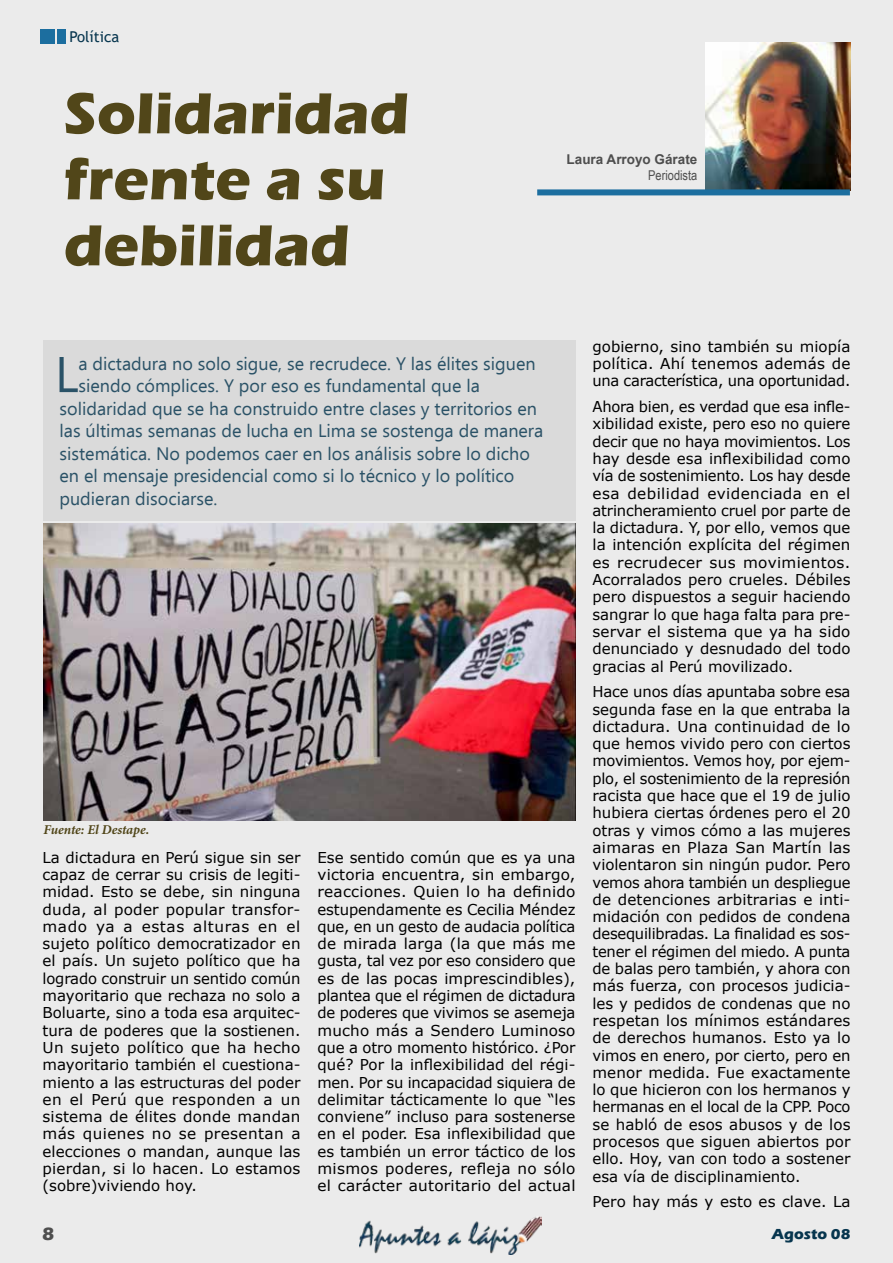
<style>
.page{position:relative;width:893px;height:1263px;background:#ebebeb}
.page>*{position:absolute;margin:0;border:0;box-sizing:border-box;transform-origin:0 0}
.t1{font:700 60px/66px "Eras ITC";color:#514619}
.t2{font:50.1px "Ebrima";color:#06354e}
.t3{font:700 18.75px "Eras ITC";color:#4e4e4e}
.t4{font:18px "Ebrima";color:#06354e}
.t5{font:15px/17.2px "Verdana";color:#000;text-align:justify}
.t6{font:700 15px "Eras ITC";color:#06354e}
.t7{font:15px "Trebuchet MS";color:#06354e}
.t8{font:700 13.5px "Arial";color:#4e4e4e}
.t9{font:italic 700 13.5px "Minion Pro";letter-spacing:-.005em;color:#514619}
.t10{font:13.5px "Arial Narrow";color:#4e4e4e}
</style>
<div class="page">
<img style="left:359px;top:1216px;width:182px;height:38px">
<img style="left:706px;top:43px;width:145px;height:147px">
<div style="left:43px;top:340px;width:532px;height:181px;background:#d7d7d7"></div>
<div style="left:40px;top:29px;width:15px;height:15px;background:#1c6e9f"></div>
<div style="left:57px;top:29px;width:9px;height:15px;background:#1c6e9f"></div>
<div style="left:537px;top:189px;width:313px;height:6px;background:#1c6e9f"></div>
<img style="left:43px;top:523px;width:532px;height:298px">
<p class="t7" style="left:69px;top:27px;width:51px">Política</p>
<h1 class="t1" style="left:64px;top:81px;width:347px">Solidaridad frente a su debilidad</h1>
<p class="t8" style="left:567px;top:150px;width:132px">Laura Arroyo Gárate</p>
<p class="t10" style="left:648px;top:166px;width:51px">Periodista</p>
<h2 class="t2" style="left:55px;top:337px;width:25px">L</h2>
<p class="t4" style="left:79px;top:350px;width:459px">a dictadura no solo sigue, se recrudece. Y las élites siguen</p>
<p class="t4" style="left:79px;top:372px;width:403px">siendo cómplices. Y por eso es fundamental que la</p>
<p class="t4" style="left:60px;top:395px;width:479px">solidaridad que se ha construido entre clases y territorios en</p>
<p class="t4" style="left:60px;top:417px;width:485px">las últimas semanas de lucha en Lima se sostenga de manera</p>
<p class="t4" style="left:60px;top:440px;width:472px">sistemática. No podemos caer en los análisis sobre lo dicho</p>
<p class="t4" style="left:60px;top:462px;width:456px">en el mensaje presidencial como si lo técnico y lo político</p>
<p class="t4" style="left:60px;top:485px;width:159px">pudieran disociarse.</p>
<p class="t9" style="left:44px;top:820px;width:107px">Fuente: El Destape.</p>
<p class="t5" style="left:43px;top:848px;width:260px">La dictadura en Perú sigue sin ser capaz de cerrar su crisis de legiti&shy;midad. Esto se debe, sin ninguna duda, al poder popular transfor&shy;mado ya a estas alturas en el sujeto político democratizador en el país. Un sujeto político que ha logrado construir un sentido común mayoritario que rechaza no solo a Boluarte, sino a toda esa arquitec&shy;tura de poderes que la sostienen.<br>Un sujeto político que ha hecho mayoritario también el cuestiona&shy;miento a las estructuras del poder en el Perú que responden a un sistema de élites donde mandan más quienes no se presentan a elecciones o mandan, aunque las pierdan, si lo hacen. Lo estamos (sobre)viviendo hoy.</p>
<p class="t5" style="left:317px;top:848px;width:260px">Ese sentido común que es ya una victoria encuentra, sin embargo, reacciones. Quien lo ha definido estupendamente es Cecilia Méndez que, en un gesto de audacia política de mirada larga (la que más me gusta, tal vez por eso considero que es de las pocas imprescindibles), plantea que el régimen de dictadura de poderes que vivimos se asemeja mucho más a Sendero Luminoso que a otro momento histórico. ¿Por qué? Por la inflexibilidad del régi&shy;men. Por su incapacidad siquiera de delimitar tácticamente lo que “les conviene” incluso para sostenerse en el poder. Esa inflexibilidad que es también un error táctico de los mismos poderes, refleja no sólo el carácter autoritario del actual</p>
<p class="t5" style="left:592px;top:337px;width:260px">gobierno, sino también su miopía política. Ahí tenemos además de una característica, una oportunidad.</p>
<p class="t5" style="left:592px;top:398px;width:260px">Ahora bien, es verdad que esa infle&shy;xibilidad existe, pero eso no quiere decir que no haya movimientos. Los hay desde esa inflexibilidad como vía de sostenimiento. Los hay desde esa debilidad evidenciada en el atrincheramiento cruel por parte de la dictadura. Y, por ello, vemos que la intención explícita del régimen es recrudecer sus movimientos.<br>Acorralados pero crueles. Débiles pero dispuestos a seguir haciendo sangrar lo que haga falta para pre&shy;servar el sistema que ya ha sido denunciado y desnudado del todo gracias al Perú movilizado.</p>
<p class="t5" style="left:592px;top:683px;width:260px">Hace unos días apuntaba sobre esa segunda fase en la que entraba la dictadura. Una continuidad de lo que hemos vivido pero con ciertos movimientos. Vemos hoy, por ejem&shy;plo, el sostenimiento de la represión racista que hace que el 19 de julio hubiera ciertas órdenes pero el 20 otras y vimos cómo a las mujeres aimaras en Plaza San Martín las violentaron sin ningún pudor. Pero vemos ahora también un despliegue de detenciones arbitrarias e inti&shy;midación con pedidos de condena desequilibradas. La finalidad es sos&shy;tener el régimen del miedo. A punta de balas pero también, y ahora con más fuerza, con procesos judicia&shy;les y pedidos de condenas que no respetan los mínimos estándares de derechos humanos. Esto ya lo vimos en enero, por cierto, pero en menor medida. Fue exactamente lo que hicieron con los hermanos y hermanas en el local de la CPP. Poco se habló de esos abusos y de los procesos que siguen abiertos por ello. Hoy, van con todo a sostener esa vía de disciplinamiento.</p>
<p class="t5" style="left:592px;top:1193px;width:260px">Pero hay más y esto es clave. La</p>
<p class="t3" style="left:42px;top:1223px;width:14px">8</p>
<p class="t6" style="left:772px;top:1226px;width:80px">Agosto 08</p>
</div>
